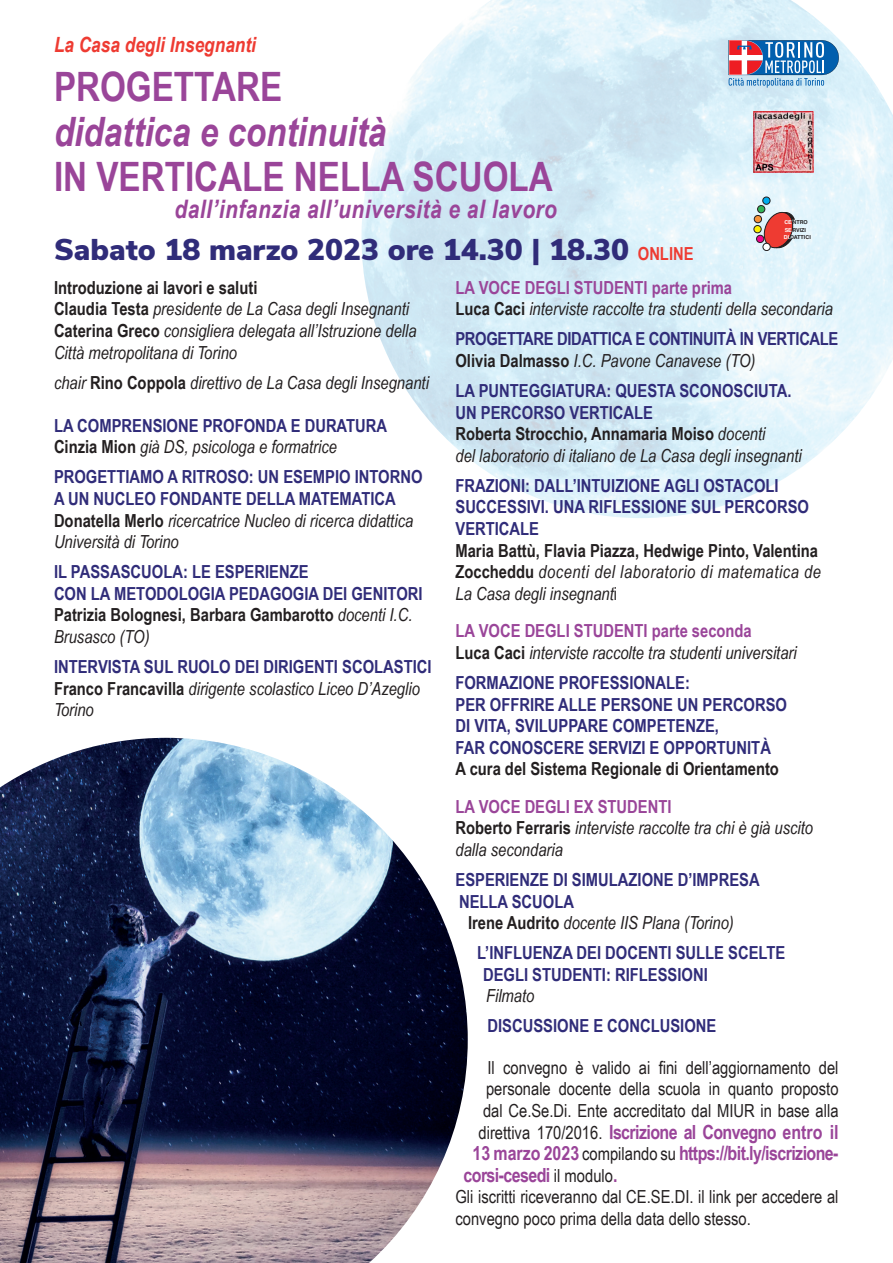
<style>
.page{position:relative;width:893px;height:1263px;background:#fff}
.page>*{position:absolute;margin:0;border:0;box-sizing:border-box;transform-origin:0 0}
.t1{font:700 40.5px "Arial Narrow";color:#9a4599}
.t2{font:italic 700 40.5px "Arial Narrow";color:#9a4599}
.t3{font:900 30px "Nunito Sans";color:#302c79}
.t4{font:italic 700 25.5px "Arial Narrow";letter-spacing:.02em;color:#9a4599}
.t5{font:italic 700 21px "Arial Narrow";color:#ee3b32}
.t6{font:700 19.5px "Arial Narrow";letter-spacing:-.03em;color:#9a4599}
.t7{font:700 18px/21.6px "Arial Narrow";color:#302c79}
.t8{font:italic 18px/21.6px "Arial Narrow";color:#231f20}
.t9{font:18px/21.6px "Arial Narrow";color:#231f20;text-align:justify}
.t10{font:700 18px/21.6px "Arial Narrow";color:#231f20}
.t11{font:700 18px/21.6px "Arial Narrow";letter-spacing:-.02em;color:#302c79}
.t12{font:700 5.4px/7.5px "Helvetica";color:#231f20}
.s1{font-family:"Arial Narrow";font-weight:700;font-size:18px;color:#ee3b32}
.s2{color:#fff}
.s3{font-weight:700;font-style:normal}
.s4{color:#231f20}
.s5{font-weight:400;font-style:italic;color:#231f20}
.s6{font-weight:700;font-style:normal;color:#9a4599}
.s7{font-weight:700;font-style:normal;color:#302c79}
.s8{font-weight:400;font-style:italic}
.s9{font-weight:400}
.s10{font-weight:400;font-size:18px;color:#231f20}
</style>
<div class="page">
<img style="left:361px;top:0;width:532px;height:518px">
<img style="left:0;top:738px;width:468px;height:525px">
<img style="left:754px;top:112px;width:60px;height:60px">
<svg style="left:762px;top:210px;width:33px;height:40px"></svg>
<div style="left:756px;top:235px;width:8px;height:8px;background:#ed028c;border-radius:50%"></div>
<div style="left:756px;top:235px;width:8px;height:8px;border:1px solid #231f20;border-radius:50%"></div>
<div style="left:763px;top:243px;width:7px;height:8px;background:#fff;border-radius:50%"></div>
<div style="left:763px;top:243px;width:7px;height:8px;border:1px solid #231f20;border-radius:50%"></div>
<div style="left:754px;top:225px;width:7px;height:8px;background:#fff101;border-radius:50%"></div>
<div style="left:754px;top:225px;width:7px;height:8px;border:1px solid #231f20;border-radius:50%"></div>
<div style="left:754px;top:215px;width:7px;height:8px;background:#f69238;border-radius:50%"></div>
<div style="left:754px;top:215px;width:8px;height:8px;border:1px solid #231f20;border-radius:50%"></div>
<div style="left:757px;top:206px;width:8px;height:7px;background:#32b457;border-radius:50%"></div>
<div style="left:757px;top:205px;width:8px;height:8px;border:1px solid #231f20;border-radius:50%"></div>
<div style="left:763px;top:197px;width:7px;height:7px;background:#00aeef;border-radius:50%"></div>
<div style="left:763px;top:197px;width:7px;height:7px;border:1px solid #231f20;border-radius:50%"></div>
<svg style="left:729px;top:40px;width:110px;height:48px;background:#8397bc"></svg>
<p class="t5" style="left:54px;top:29px;width:203px">La Casa degli Insegnanti</p>
<h1 class="t1" style="left:54px;top:56px;width:230px">PROGETTARE</h1>
<h1 class="t2" style="left:54px;top:101px;width:334px">didattica e continuità</h1>
<h1 class="t1" style="left:54px;top:146px;width:500px">IN VERTICALE NELLA SCUOLA</h1>
<h3 class="t4" style="left:174px;top:190px;width:384px">dall’infanzia all’università e al lavoro</h3>
<h2 class="t3" style="left:54px;top:228px;width:641px">Sabato 18 marzo 2023 ore 14.30 | 18.30 <span class="s1">ONLINE</span></h2>
<p class="t12" style="left:784px;top:219px;width:29px"><span class="s2">CE</span>NTRO<br><span class="s2">SE</span>RVIZI<br><span class="s2">DI</span> DATTICI</p>
<p class="t8" style="left:54px;top:276px;width:364px"><span class="s3">Introduzione ai lavori e saluti<br>Claudia Testa</span> presidente de La Casa degli Insegnanti <span class="s3">Caterina Greco</span> consigliera delegata all’Istruzione della Città metropolitana di Torino</p>
<p class="t8" style="left:54px;top:371px;width:376px">chair <span class="s3">Rino Coppola</span> direttivo de La Casa degli Insegnanti</p>
<p class="t7" style="left:54px;top:414px;width:335px">LA COMPRENSIONE PROFONDA E DURATURA<br><span class="s4">Cinzia Mion</span> <span class="s5">già DS, psicologa e formatrice</span></p>
<p class="t7" style="left:54px;top:465px;width:370px">PROGETTIAMO A RITROSO: UN ESEMPIO INTORNO A UN NUCLEO FONDANTE DELLA MATEMATICA <span class="s4">Donatella Merlo</span> <span class="s5">ricercatrice Nucleo di ricerca didattica Università di Torino</span></p>
<p class="t7" style="left:54px;top:560px;width:370px">IL PASSASCUOLA: LE ESPERIENZE<br>CON LA METODOLOGIA PEDAGOGIA DEI GENITORI <span class="s4">Patrizia Bolognesi, Barbara Gambarotto</span> <span class="s5">docenti I.C.<br>Brusasco (TO)</span></p>
<p class="t7" style="left:54px;top:655px;width:379px">INTERVISTA SUL RUOLO DEI DIRIGENTI SCOLASTICI<br><span class="s4">Franco Francavilla</span> <span class="s5">dirigente scolastico Liceo D’Azeglio<br>Torino</span></p>
<p class="t8" style="left:455px;top:276px;width:379px"><span class="s6">LA VOCE DEGLI STUDENTI parte prima<br></span><span class="s3">Luca Caci</span> interviste raccolte tra studenti della secondaria</p>
<p class="t11" style="left:455px;top:327px;width:384px">PROGETTARE DIDATTICA E CONTINUITÀ IN VERTICALE<br><span class="s4">Olivia Dalmasso</span> <span class="s5">I.C. Pavone Canavese (TO)</span></p>
<p class="t8" style="left:455px;top:379px;width:348px"><span class="s7">LA PUNTEGGIATURA: QUESTA SCONOSCIUTA.<br>UN PERCORSO VERTICALE<br></span><span class="s3">Roberta Strocchio, Annamaria Moiso</span> docenti<br>del laboratorio di italiano de La Casa degli insegnanti</p>
<p class="t7" style="left:455px;top:474px;width:355px">FRAZIONI: DALL’INTUIZIONE AGLI OSTACOLI<br>SUCCESSIVI. UNA RIFLESSIONE SUL PERCORSO<br>VERTICALE</p>
<p class="t10" style="left:455px;top:539px;width:367px">Maria Battù, Flavia Piazza, Hedwige Pinto, Valentina<br>Zoccheddu <span class="s8">docenti del laboratorio di matematica de<br>La Casa degli insegnant</span><span class="s9">i</span></p>
<p class="t8" style="left:455px;top:620px;width:343px"><span class="s6">LA VOCE DEGLI STUDENTI parte seconda<br></span><span class="s3">Luca Caci</span> interviste raccolte tra studenti universitari</p>
<p class="t7" style="left:455px;top:671px;width:333px">FORMAZIONE PROFESSIONALE:<br>PER OFFRIRE ALLE PERSONE UN PERCORSO DI VITA, SVILUPPARE COMPETENZE,<br>FAR CONOSCERE SERVIZI E OPPORTUNITÀ</p>
<p class="t10" style="left:455px;top:757px;width:325px">A cura del Sistema Regionale di Orientamento</p>
<p class="t8" style="left:455px;top:795px;width:359px"><span class="s6">LA VOCE DEGLI EX STUDENTI<br></span><span class="s3">Roberto Ferraris</span> interviste raccolte tra chi è già uscito dalla secondaria</p>
<p class="t7" style="left:455px;top:868px;width:306px">ESPERIENZE DI SIMULAZIONE D’IMPRESA</p>
<p class="t7" style="left:459px;top:890px;width:117px">NELLA SCUOLA</p>
<p class="t8" style="left:468px;top:912px;width:267px"><span class="s3">Irene Audrito</span> docente IIS Plana (Torino)</p>
<p class="t7" style="left:483px;top:941px;width:304px;text-indent:-6px">L’INFLUENZA DEI DOCENTI SULLE SCELTE<br>DEGLI STUDENTI: RIFLESSIONI</p>
<p class="t8" style="left:486px;top:985px;width:50px">Filmato</p>
<p class="t7" style="left:487px;top:1014px;width:230px">DISCUSSIONE E CONCLUSIONE</p>
<p class="t9" style="left:483px;top:1056px;width:357px">Il convegno è valido ai fini dell’aggiornamento del personale docente della scuola in quanto proposto dal Ce.Se.Di. Ente accreditato dal MIUR in base alla</p>
<p class="t6" style="left:478px;top:1117px;width:362px"><span class="s10">direttiva 170/2016.</span> Iscrizione al Convegno entro il</p>
<p class="t6" style="left:472px;top:1139px;width:368px">13 marzo 2023 <span class="s10">compilando su</span> https://bit.ly/iscrizione-</p>
<p class="t6" style="left:463px;top:1160px;width:155px">corsi-cesedi <span class="s10">il modulo</span>.</p>
<p class="t9" style="left:455px;top:1186px;width:385px">Gli iscritti riceveranno dal CE.SE.DI. il link per accedere al convegno poco prima della data dello stesso.</p>
</div>
